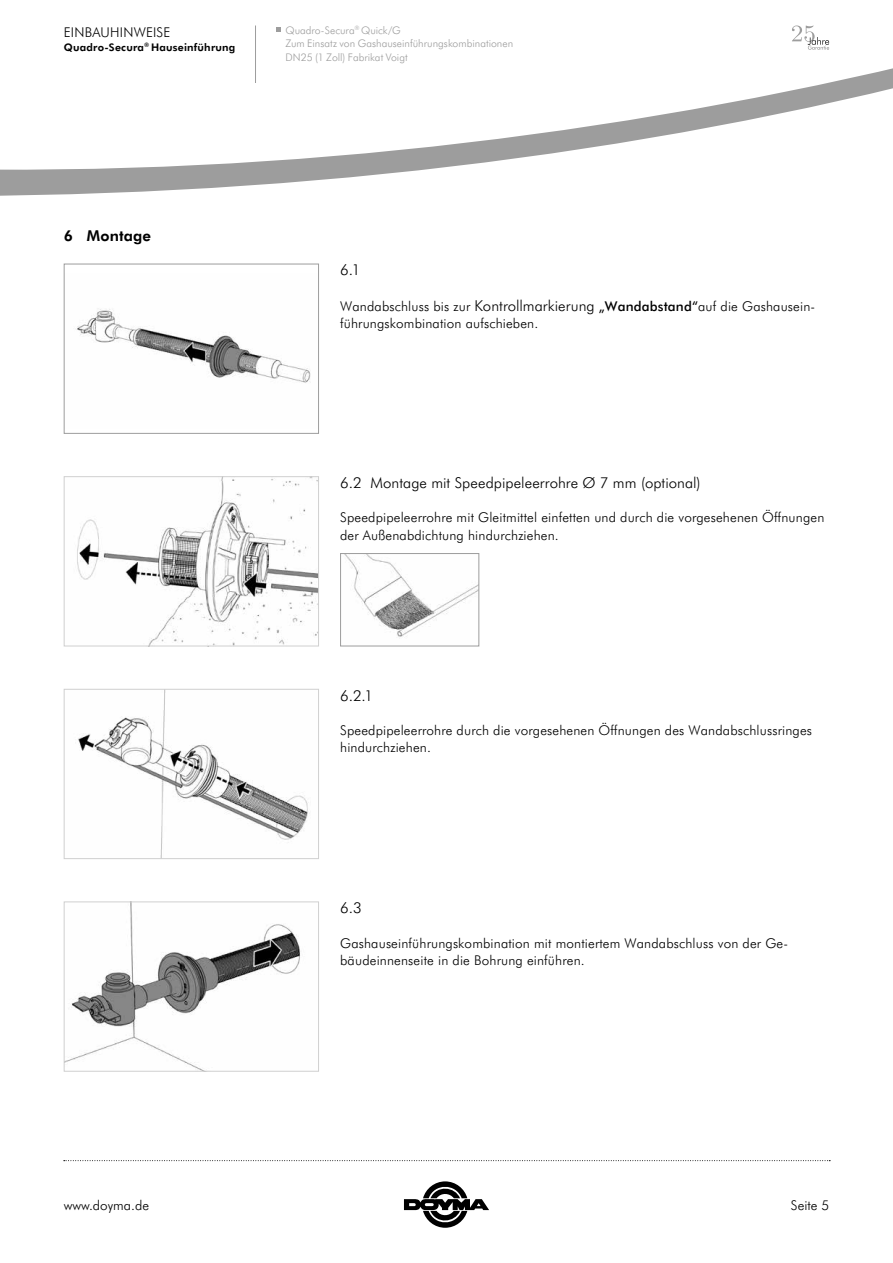
<style>
.page{position:relative;width:893px;height:1263px;background:#fff}
.page>*{position:absolute;margin:0;border:0;box-sizing:border-box;transform-origin:0 0}
.t1{font:300 15px "Futura BT";letter-spacing:.005em;color:#000}
.t2{font:700 15px "Futura BT";letter-spacing:.01em;color:#000}
.t3{font:300 13.5px/17.2px "Futura BT";letter-spacing:.01em;color:#000}
.t4{font:300 10.5px/13.5px "Futura BT";color:#9d9d9d}
.t5{font:700 10.5px "Futura BT";letter-spacing:.02em;color:#000}
.s1{font-size:15px}
.s2{font-weight:500}
</style>
<div class="page">
<svg style="left:0;top:25px;width:893px;height:171px"></svg>
<svg style="left:64px;top:1160px;width:766px;height:1px"></svg>
<svg style="left:404px;top:1181px;width:85px;height:47px"></svg>
<hr style="left:255px;top:26px;width:1px;height:57px;background:#9d9d9d">
<svg style="left:792px;top:26px;width:37px;height:24px"></svg>
<svg style="left:276px;top:28px;width:5px;height:4px"></svg>
<img style="left:66px;top:903px;width:235px;height:166px">
<div style="left:64px;top:901px;width:255px;height:170px;border:1px solid #d0d0d0"></div>
<img style="left:77px;top:308px;width:234px;height:75px">
<div style="left:64px;top:264px;width:255px;height:170px;border:1px solid #9d9d9d"></div>
<img style="left:77px;top:478px;width:240px;height:166px">
<div style="left:64px;top:476px;width:255px;height:170px;border:1px solid #d0d0d0"></div>
<img style="left:78px;top:691px;width:230px;height:166px">
<div style="left:64px;top:689px;width:255px;height:170px;border:1px solid #d0d0d0"></div>
<img style="left:345px;top:555px;width:132px;height:82px">
<div style="left:340px;top:553px;width:139px;height:93px;border:1px solid #9d9d9d"></div>
<p class="t3" style="left:64px;top:23px;width:108px">EINBAUHINWEISE</p>
<p class="t5" style="left:64px;top:40px;width:173px">Quadro-Secura<sup>®</sup> Hauseinführung</p>
<p class="t4" style="left:285px;top:23px;width:229px">Quadro-Secura<sup>®</sup> Quick/G<br>Zum Einsatz von Gashauseinführungskombinationen<br>DN25 (1 Zoll) Fabrikat Voigt</p>
<p class="t2" style="left:64px;top:225px;width:89px">6 Montage</p>
<p class="t1" style="left:340px;top:260px;width:22px">6.1</p>
<p class="t3" style="left:340px;top:297px;width:477px">Wandabschluss bis zur <span class="s1">Kontrollmarkierung</span> <span class="s2">„Wandabstand“</span>auf die Gashausein&shy;führungskombination aufschieben.</p>
<p class="t1" style="left:340px;top:472px;width:362px">6.2 Montage mit Speedpipeleerrohre Ø 7 mm (optional)</p>
<p class="t3" style="left:340px;top:508px;width:486px">Speedpipeleerrohre mit Gleitmittel einfetten und durch die vorgesehenen Öffnungen der Außenabdichtung hindurchziehen.</p>
<p class="t1" style="left:340px;top:685px;width:34px">6.2.1</p>
<p class="t3" style="left:340px;top:721px;width:473px">Speedpipeleerrohre durch die vorgesehenen Öffnungen des Wandabschlussringes hindurchziehen.</p>
<p class="t1" style="left:340px;top:898px;width:23px">6.3</p>
<p class="t3" style="left:340px;top:934px;width:449px">Gashauseinführungskombination mit montiertem Wandabschluss von der Ge&shy;bäudeinnenseite in die Bohrung einführen.</p>
<p class="t3" style="left:64px;top:1196px;width:87px">www.doyma.de</p>
<p class="t3" style="left:791px;top:1196px;width:40px">Seite 5</p>
</div>
